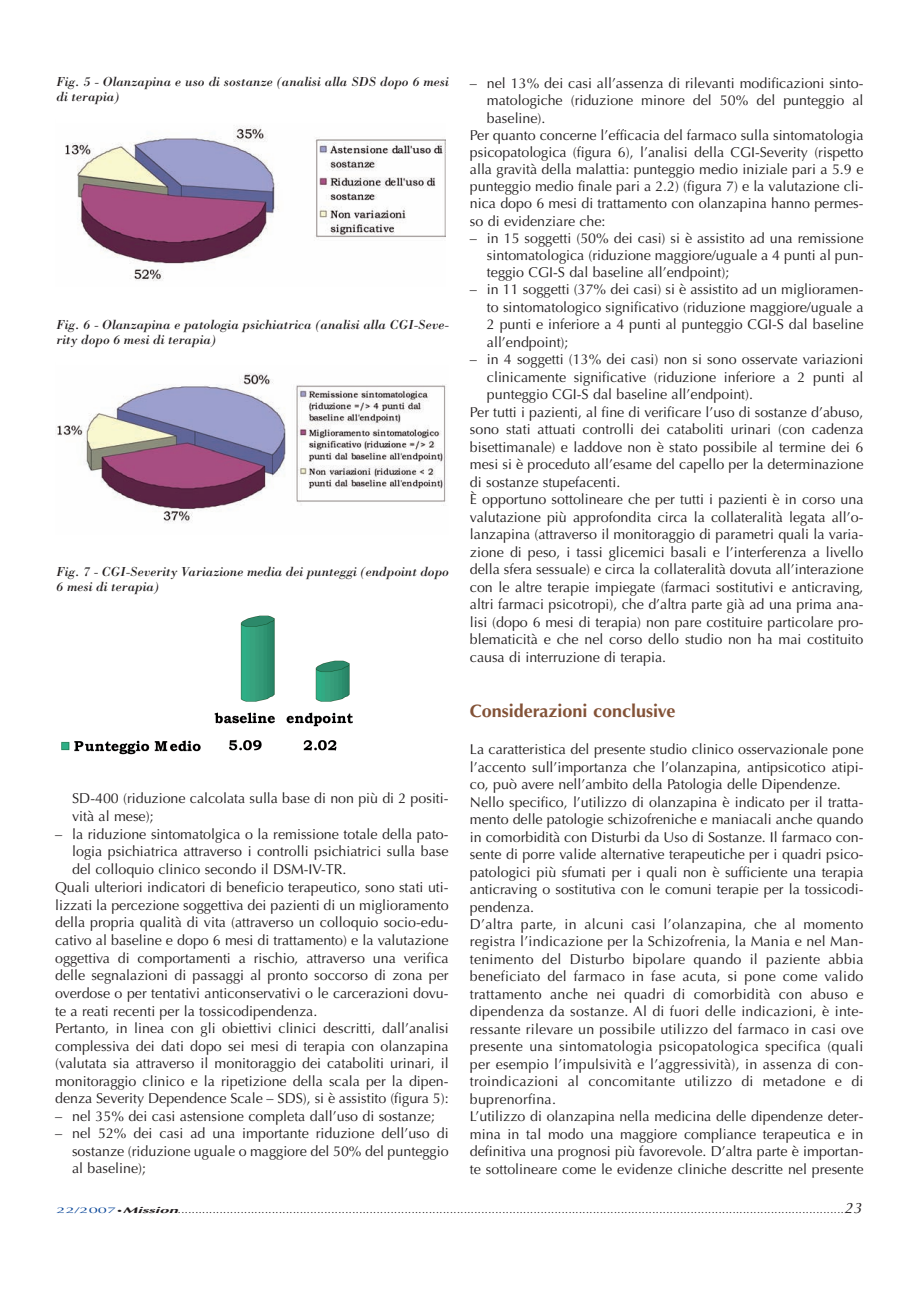
<style>
.page{position:relative;width:919px;height:1289px;background:#fff}
.page>*{position:absolute;margin:0;border:0;box-sizing:border-box;transform-origin:0 0}
.t1{font:700 18px "Optima";color:#835237}
.t2{font:14.25px/17.4px "Optima";color:#231f20;text-align:justify}
.t3{font:italic 13.5px/15px "Bodoni";color:#231f20}
.t4{font:10.5px "Optima";color:#231f20}
.s1{font-size:8.25px;color:#0d499a}
.s2{font-size:6.3px}
.s3{font-weight:700;font-style:italic;font-size:8.25px}
.s4{font-style:italic;font-size:15px}
</style>
<div class="page">
<img style="left:65px;top:125px;width:381px;height:156px">
<img style="left:57px;top:373px;width:389px;height:150px">
<img style="left:61px;top:615px;width:292px;height:140px">
<p class="t3" style="left:57px;top:76px;width:394px">Fig. 5 - Olanzapina e uso di sostanze (analisi alla SDS dopo 6 mesi di terapia)</p>
<p class="t3" style="left:57px;top:318px;width:394px">Fig. 6 - Olanzapina e patologia psichiatrica (analisi alla CGI-Seve&shy;rity dopo 6 mesi di terapia)</p>
<p class="t3" style="left:57px;top:565px;width:394px">Fig. 7 - CGI-Severity Variazione media dei punteggi (endpoint dopo<br>6 mesi di terapia)</p>
<p class="t2" style="left:72px;top:791px;width:378px">SD-400 (riduzione calcolata sulla base di non più di 2 positi&shy;vità al mese);</p>
<p class="t2" style="left:55px;top:826px;width:395px">– la riduzione sintomatolgica o la remissione totale della pato-</p>
<p class="t2" style="left:72px;top:844px;width:378px">logia psichiatrica attraverso i controlli psichiatrici sulla base</p>
<p class="t2" style="left:72px;top:862px;width:276px">del colloquio clinico secondo il DSM-IV-TR.</p>
<p class="t2" style="left:55px;top:879px;width:395px">Quali ulteriori indicatori di beneficio terapeutico, sono stati uti-</p>
<p class="t2" style="left:55px;top:897px;width:395px">lizzati la percezione soggettiva dei pazienti di un miglioramento</p>
<p class="t2" style="left:55px;top:915px;width:395px">della propria qualità di vita (attraverso un colloquio socio-edu-</p>
<p class="t2" style="left:55px;top:932px;width:395px">cativo al baseline e dopo 6 mesi di trattamento) e la valutazione</p>
<p class="t2" style="left:55px;top:950px;width:395px">oggettiva di comportamenti a rischio, attraverso una verifica</p>
<p class="t2" style="left:55px;top:968px;width:395px">delle segnalazioni di passaggi al pronto soccorso di zona per</p>
<p class="t2" style="left:55px;top:985px;width:395px">overdose o per tentativi anticonservativi o le carcerazioni dovu-</p>
<p class="t2" style="left:55px;top:1003px;width:264px">te a reati recenti per la tossicodipendenza.</p>
<p class="t2" style="left:55px;top:1021px;width:395px">Pertanto, in linea con gli obiettivi clinici descritti, dall’analisi</p>
<p class="t2" style="left:55px;top:1038px;width:395px">complessiva dei dati dopo sei mesi di terapia con olanzapina</p>
<p class="t2" style="left:55px;top:1056px;width:395px">(valutata sia attraverso il monitoraggio dei cataboliti urinari, il</p>
<p class="t2" style="left:55px;top:1073px;width:395px">monitoraggio clinico e la ripetizione della scala per la dipen-</p>
<p class="t2" style="left:55px;top:1091px;width:395px">denza Severity Dependence Scale – SDS), si è assistito (figura 5):</p>
<p class="t2" style="left:55px;top:1108px;width:381px">– nel 35% dei casi astensione completa dall’uso di sostanze;</p>
<p class="t2" style="left:72px;top:1126px;width:378px;text-indent:-17px">– nel 52% dei casi ad una importante riduzione dell’uso di sostanze (riduzione uguale o maggiore del 50% del punteggio al baseline);</p>
<p class="t2" style="left:470px;top:76px;width:395px">– nel 13% dei casi all’assenza di rilevanti modificazioni sinto-</p>
<p class="t2" style="left:487px;top:93px;width:378px">matologiche (riduzione minore del 50% del punteggio al</p>
<p class="t2" style="left:487px;top:111px;width:60px">baseline).</p>
<p class="t2" style="left:470px;top:128px;width:395px">Per quanto concerne l’efficacia del farmaco sulla sintomatologia</p>
<p class="t2" style="left:470px;top:145px;width:395px">psicopatologica (figura 6), l’analisi della CGI-Severity (rispetto</p>
<p class="t2" style="left:470px;top:162px;width:395px">alla gravità della malattia: punteggio medio iniziale pari a 5.9 e</p>
<p class="t2" style="left:470px;top:179px;width:395px">punteggio medio finale pari a 2.2) (figura 7) e la valutazione cli-</p>
<p class="t2" style="left:470px;top:196px;width:395px">nica dopo 6 mesi di trattamento con olanzapina hanno permes-</p>
<p class="t2" style="left:470px;top:213px;width:137px">so di evidenziare che:</p>
<p class="t2" style="left:487px;top:231px;width:378px;text-indent:-17px">– in 15 soggetti (50% dei casi) si è assistito ad una remissione sintomatologica (riduzione maggiore/uguale a 4 punti al pun&shy;teggio CGI-S dal baseline all’endpoint);</p>
<p class="t2" style="left:487px;top:282px;width:378px;text-indent:-17px">– in 11 soggetti (37% dei casi) si è assistito ad un miglioramen&shy;to sintomatologico significativo (riduzione maggiore/uguale a 2 punti e inferiore a 4 punti al punteggio CGI-S dal baseline all’endpoint);</p>
<p class="t2" style="left:470px;top:352px;width:395px">– in 4 soggetti (13% dei casi) non si sono osservate variazioni</p>
<p class="t2" style="left:487px;top:369px;width:378px">clinicamente significative (riduzione inferiore a 2 punti al</p>
<p class="t2" style="left:487px;top:387px;width:268px">punteggio CGI-S dal baseline all’endpoint).</p>
<p class="t2" style="left:470px;top:404px;width:395px">Per tutti i pazienti, al fine di verificare l’uso di sostanze d’abuso,</p>
<p class="t2" style="left:470px;top:422px;width:395px">sono stati attuati controlli dei cataboliti urinari (con cadenza</p>
<p class="t2" style="left:470px;top:439px;width:395px">bisettimanale) e laddove non è stato possibile al termine dei 6</p>
<p class="t2" style="left:470px;top:457px;width:395px">mesi si è proceduto all’esame del capello per la determinazione</p>
<p class="t2" style="left:470px;top:474px;width:152px">di sostanze stupefacenti.</p>
<p class="t2" style="left:470px;top:492px;width:395px">È opportuno sottolineare che per tutti i pazienti è in corso una</p>
<p class="t2" style="left:470px;top:509px;width:395px">valutazione più approfondita circa la collateralità legata all’o-</p>
<p class="t2" style="left:470px;top:527px;width:395px">lanzapina (attraverso il monitoraggio di parametri quali la varia-</p>
<p class="t2" style="left:470px;top:544px;width:395px">zione di peso, i tassi glicemici basali e l’interferenza a livello</p>
<p class="t2" style="left:470px;top:562px;width:395px">della sfera sessuale) e circa la collateralità dovuta all’interazione</p>
<p class="t2" style="left:470px;top:579px;width:395px">con le altre terapie impiegate (farmaci sostitutivi e anticraving,</p>
<p class="t2" style="left:470px;top:597px;width:395px">altri farmaci psicotropi), che d’altra parte già ad una prima ana-</p>
<p class="t2" style="left:470px;top:614px;width:395px">lisi (dopo 6 mesi di terapia) non pare costituire particolare pro-</p>
<p class="t2" style="left:470px;top:632px;width:395px">blematicità e che nel corso dello studio non ha mai costituito</p>
<p class="t2" style="left:470px;top:649px;width:198px">causa di interruzione di terapia.</p>
<p class="t1" style="left:470px;top:703px;width:207px">Considerazioni conclusive</p>
<p class="t2" style="left:470px;top:742px;width:395px;text-align:left">La caratteristica del presente studio clinico osservazionale pone l’accento sull’importanza che l’olanzapina, antipsicotico atipi&shy;co, può avere nell’ambito della Patologia delle Dipendenze.<br>Nello specifico, l’utilizzo di olanzapina è indicato per il tratta&shy;mento delle patologie schizofreniche e maniacali anche quando in comorbidità con Disturbi da Uso di Sostanze. Il farmaco con&shy;sente di porre valide alternative terapeutiche per i quadri psico&shy;patologici più sfumati per i quali non è sufficiente una terapia anticraving o sostitutiva con le comuni terapie per la tossicodi&shy;pendenza.<br>D’altra parte, in alcuni casi l’olanzapina, che al momento registra l’indicazione per la Schizofrenia, la Mania e nel Man&shy;tenimento del Disturbo bipolare quando il paziente abbia beneficiato del farmaco in fase acuta, si pone come valido trattamento anche nei quadri di comorbidità con abuso e dipendenza da sostanze. Al di fuori delle indicazioni, è inte&shy;ressante rilevare un possibile utilizzo del farmaco in casi ove presente una sintomatologia psicopatologica specifica (quali per esempio l’impulsività e l’aggressività), in assenza di con&shy;troindicazioni al concomitante utilizzo di metadone e di buprenorfina.<br>L’utilizzo di olanzapina nella medicina delle dipendenze deter&shy;mina in tal modo una maggiore compliance terapeutica e in definitiva una prognosi più favorevole. D’altra parte è importan&shy;te sottolineare come le evidenze cliniche descritte nel presente</p>
<p class="t4" style="left:57px;top:1205px;width:809px"><span class="s1">22/2007</span><span class="s2">•</span><span class="s3">Mission</span>...............................................................................................................................................................................................<span class="s4">23</span></p>
</div>
